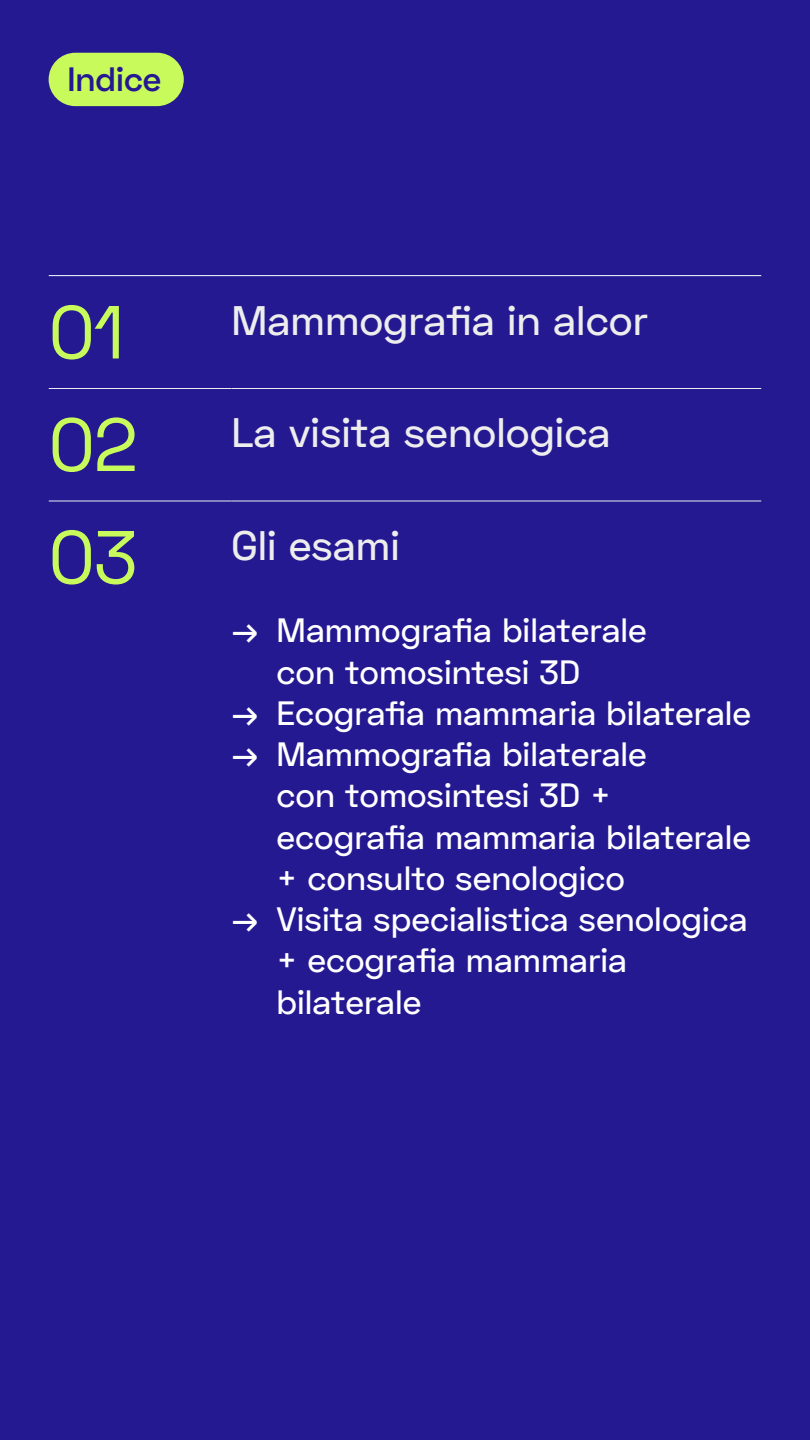
<style>
.page{position:relative;width:810px;height:1440px;background:#241991}
.page>*{position:absolute;margin:0;border:0;box-sizing:border-box;transform-origin:0 0}
.t1{font:75px "Space Grotesk";color:#c8fa5c}
.t2{font:500 41.25px "Space Grotesk";color:#ededed}
.t3{font:500 33.75px/41.2px "Space Grotesk";color:#fff}
.t4{font:600 33.75px "Space Grotesk";color:#241991}
</style>
<div class="page">
<div style="left:49px;top:53px;width:135px;height:53px;background:#c8fa5c;border-radius:27px"></div>
<hr style="left:49px;top:388px;width:183px;height:1px;background:#ededed">
<hr style="left:232px;top:388px;width:529px;height:1px;background:#ededed">
<hr style="left:49px;top:501px;width:183px;height:1px;background:#ededed">
<hr style="left:232px;top:501px;width:529px;height:1px;background:#ededed">
<hr style="left:49px;top:275px;width:712px;height:1px;background:#fff">
<p class="t4" style="left:67px;top:58px;width:95px">Indice</p>
<h1 class="t1" style="left:49px;top:283px;width:77px">01</h1>
<p class="t2" style="left:232px;top:294px;width:418px">Mammografia in alcor</p>
<h1 class="t1" style="left:49px;top:396px;width:90px">02</h1>
<p class="t2" style="left:232px;top:406px;width:381px">La visita senologica</p>
<h1 class="t1" style="left:49px;top:508px;width:90px">03</h1>
<p class="t2" style="left:232px;top:519px;width:170px">Gli esami</p>
<p class="t3" style="left:277px;top:610px;width:372px;text-indent:-45px">→ Mammografia bilaterale con tomosintesi 3D</p>
<p class="t3" style="left:232px;top:693px;width:521px">→ Ecografia mammaria bilaterale</p>
<p class="t3" style="left:277px;top:734px;width:476px;text-indent:-45px">→ Mammografia bilaterale<br>con tomosintesi 3D + ecografia mammaria bilaterale + consulto senologico</p>
<p class="t3" style="left:277px;top:899px;width:473px;text-indent:-45px">→ Visita specialistica senologica + ecografia mammaria bilaterale</p>
</div>
